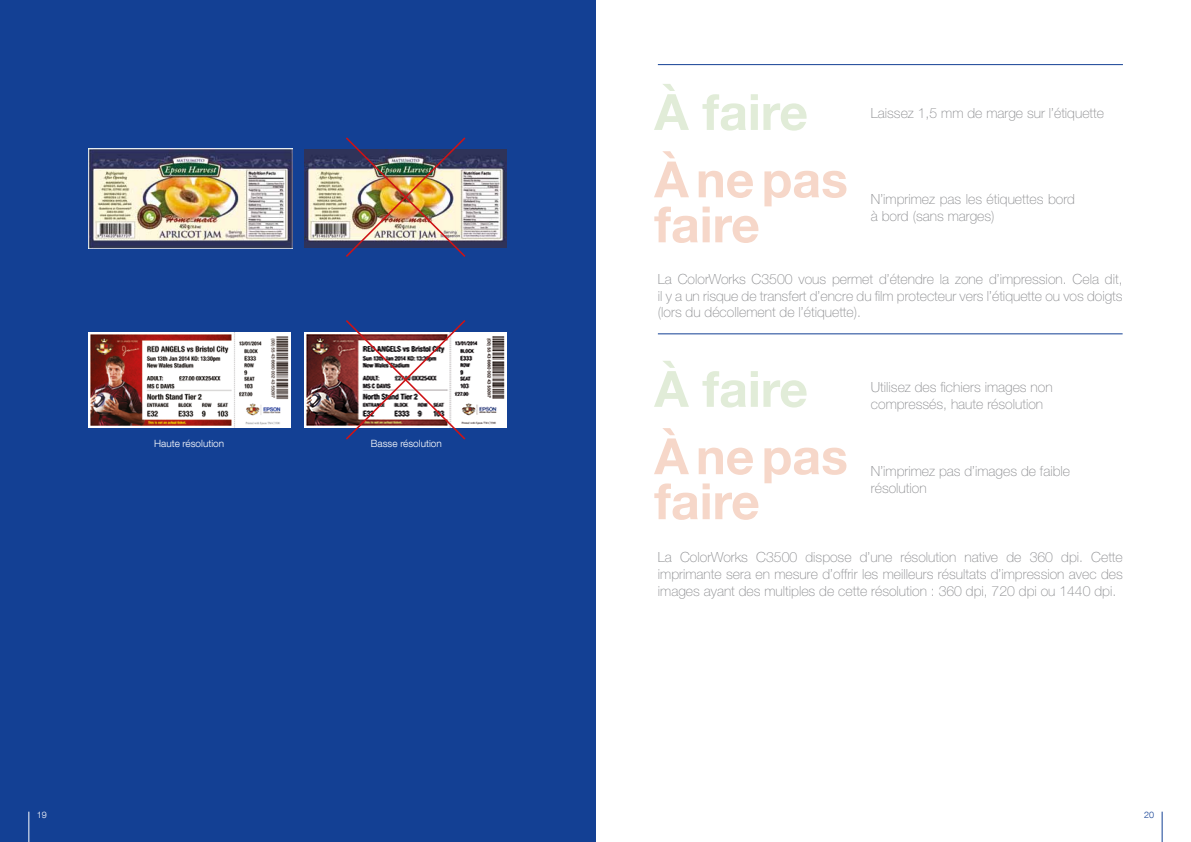
<style>
.page{position:relative;width:1191px;height:842px;background:#fff}
.page>*{position:absolute;margin:0;border:0;box-sizing:border-box;transform-origin:0 0}
.t1{font:700 50px/45px "Helvetica Neue LT Com";color:#f6d7c9}
.t2{font:700 50px "Helvetica Neue LT Com";color:#e1ecd8}
.t3{font:100 14px/16.8px "Helvetica Neue";color:#898a8d}
.t4{font:300 10px "Helvetica Neue LT Com";color:#fff}
.t5{font:300 9px "Helvetica Neue LT Com";color:#fff}
.t6{font:300 9px "Helvetica Neue LT Com";color:#134094}
</style>
<div class="page">
<div style="left:0;top:0;width:595px;height:842px;background:#134094"></div>
<hr style="left:28px;top:812px;width:1px;height:30px;background:#fff">
<hr style="left:1161px;top:812px;width:1px;height:30px;background:#134094">
<hr style="left:658px;top:64px;width:465px;height:1px;background:#134094">
<hr style="left:658px;top:334px;width:464px;height:1px;background:#134094">
<img style="left:89px;top:148px;width:204px;height:101px">
<img style="left:304px;top:332px;width:203px;height:95px">
<img style="left:89px;top:332px;width:202px;height:95px">
<img style="left:304px;top:149px;width:203px;height:99px">
<img style="left:344px;top:137px;width:123px;height:120px">
<svg style="left:344px;top:320px;width:123px;height:120px"></svg>
<p class="t4" style="left:154px;top:437px;width:72px">Haute résolution</p>
<p class="t4" style="left:371px;top:437px;width:72px">Basse résolution</p>
<p class="t5" style="left:37px;top:809px;width:12px">19</p>
<h1 class="t2" style="left:654px;top:81px;width:155px">À faire</h1>
<h1 class="t1" style="left:654px;top:155px;width:195px">À ne pas faire</h1>
<p class="t3" style="left:871px;top:104px;width:235px">Laissez 1,5 mm de marge sur l’étiquette</p>
<p class="t3" style="left:871px;top:191px;width:206px">N’imprimez pas les étiquettes bord à bord (sans marges)</p>
<p class="t3" style="left:658px;top:270px;width:466px;text-align:justify">La ColorWorks C3500 vous permet d’étendre la zone d’impression. Cela dit, il y a un risque de transfert d’encre du film protecteur vers l’étiquette ou vos doigts (lors du décollement de l’étiquette).</p>
<h1 class="t2" style="left:654px;top:357px;width:155px">À faire</h1>
<h1 class="t1" style="left:654px;top:432px;width:195px">À ne pas faire</h1>
<p class="t3" style="left:871px;top:379px;width:183px">Utilisez des fichiers images non compressés, haute résolution</p>
<p class="t3" style="left:871px;top:463px;width:201px">N’imprimez pas d’images de faible résolution</p>
<p class="t3" style="left:658px;top:549px;width:466px;text-align:justify">La ColorWorks C3500 dispose d’une résolution native de 360 dpi. Cette imprimante sera en mesure d’offrir les meilleurs résultats d’impression avec des images ayant des multiples de cette résolution : 360 dpi, 720 dpi ou 1440 dpi.</p>
<p class="t6" style="left:1144px;top:809px;width:12px">20</p>
</div>
